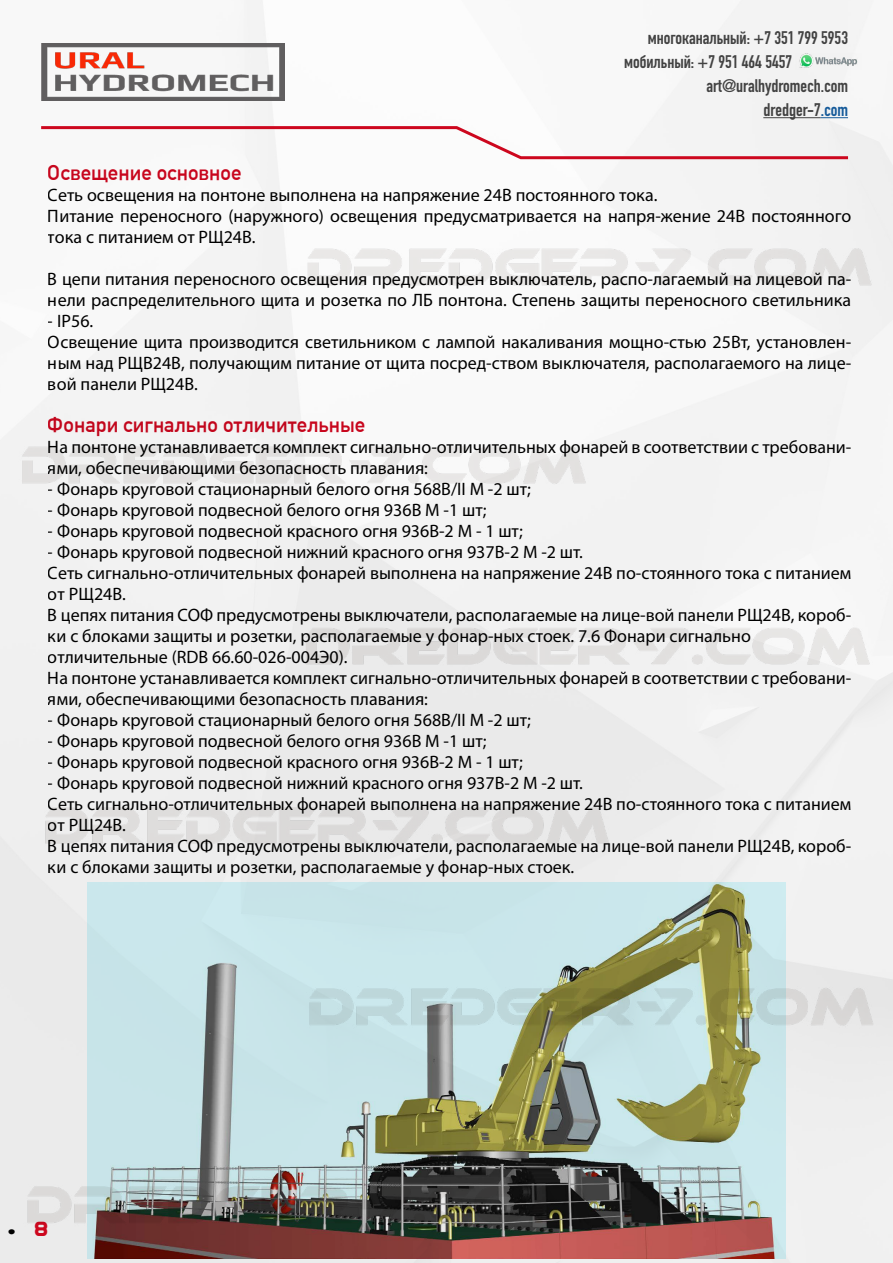
<style>
.page{position:relative;width:893px;height:1263px;background:#fff}
.page>*{position:absolute;margin:0;border:0;box-sizing:border-box;transform-origin:0 0}
.t1{font:700 21px "DIN Alternate";color:#cd071e}
.t2{font:18px/21px "Myriad Pro";color:#000}
.t3{font:700 18px "DIN Condensed";color:#424242}
.t4{font:18px "Nasa";color:#000}
.s1{color:#165b9a}
.s2{font-size:24px;color:#cd071e}
</style>
<div class="page">
<img style="left:41px;top:0;width:848px;height:158px">
<svg style="left:41px;top:125px;width:810px;height:33px"></svg>
<img style="left:41px;top:44px;width:244px;height:56px">
<img style="left:795px;top:53px;width:67px;height:17px">
<img style="left:0;top:158px;width:893px;height:1105px">
<img style="left:87px;top:882px;width:699px;height:376px">
<hr style="left:763px;top:117px;width:58px;height:1px;background:#424242">
<svg style="left:821px;top:117px;width:27px;height:1px"></svg>
<p class="t3" style="left:648px;top:25px;width:202px">многоканальный: +7 351 799 5953</p>
<p class="t3" style="left:624px;top:49px;width:170px">мобильный: +7 951 464 5457</p>
<p class="t3" style="left:706px;top:73px;width:143px">art@uralhydromech.com</p>
<p class="t3" style="left:763px;top:97px;width:86px">dredger-7<span class="s1">.com</span></p>
<p class="t1" style="left:48px;top:156px;width:195px">Освещение основное</p>
<p class="t2" style="left:48px;top:184px;width:805px">Сеть освещения на понтоне выполнена на напряжение 24В постоянного тока.<br>Питание переносного (наружного) освещения предусматривается на напря-жение 24В постоянного тока с питанием от РЩ24В.</p>
<p class="t2" style="left:48px;top:268px;width:805px">В цепи питания переносного освещения предусмотрен выключатель, распо-лагаемый на лицевой па&shy;нели распределительного щита и розетка по ЛБ понтона. Степень защиты переносного светильника</p>
<p class="t2" style="left:48px;top:310px;width:805px">- IP56.<br>Освещение щита производится светильником с лампой накаливания мощно-стью 25Вт, установлен&shy;ным над РЩВ24В, получающим питание от щита посред-ством выключателя, располагаемого на лице&shy;вой панели РЩ24В.</p>
<p class="t1" style="left:48px;top:408px;width:319px">Фонари сигнально отличительные</p>
<p class="t2" style="left:48px;top:436px;width:805px">На понтоне устанавливается комплект сигнально-отличительных фонарей в соответствии с требовани&shy;ями, обеспечивающими безопасность плавания:</p>
<p class="t2" style="left:48px;top:478px;width:484px">- Фонарь круговой стационарный белого огня 568В/II М -2 шт;</p>
<p class="t2" style="left:48px;top:499px;width:440px">- Фонарь круговой подвесной белого огня 936В М -1 шт;</p>
<p class="t2" style="left:48px;top:520px;width:476px">- Фонарь круговой подвесной красного огня 936В-2 М - 1 шт;</p>
<p class="t2" style="left:48px;top:541px;width:805px">- Фонарь круговой подвесной нижний красного огня 937В-2 М -2 шт.<br>Сеть сигнально-отличительных фонарей выполнена на напряжение 24В по-стоянного тока с питанием от РЩ24В.<br>В цепях питания СОФ предусмотрены выключатели, располагаемые на лице-вой панели РЩ24В, короб&shy;ки с блоками защиты и розетки, располагаемые у фонар-ных стоек. 7.6 Фонари сигнально отличительные (RDB 66.60-026-004Э0).<br>На понтоне устанавливается комплект сигнально-отличительных фонарей в соответствии с требовани&shy;ями, обеспечивающими безопасность плавания:</p>
<p class="t2" style="left:48px;top:709px;width:484px">- Фонарь круговой стационарный белого огня 568В/II М -2 шт;</p>
<p class="t2" style="left:48px;top:730px;width:440px">- Фонарь круговой подвесной белого огня 936В М -1 шт;</p>
<p class="t2" style="left:48px;top:751px;width:476px">- Фонарь круговой подвесной красного огня 936В-2 М - 1 шт;</p>
<p class="t2" style="left:48px;top:772px;width:805px">- Фонарь круговой подвесной нижний красного огня 937В-2 М -2 шт.<br>Сеть сигнально-отличительных фонарей выполнена на напряжение 24В по-стоянного тока с питанием от РЩ24В.<br>В цепях питания СОФ предусмотрены выключатели, располагаемые на лице-вой панели РЩ24В, короб&shy;ки с блоками защиты и розетки, располагаемые у фонар-ных стоек.</p>
<p class="t4" style="left:8px;top:1223px;width:42px">• <span class="s2">8</span></p>
</div>
